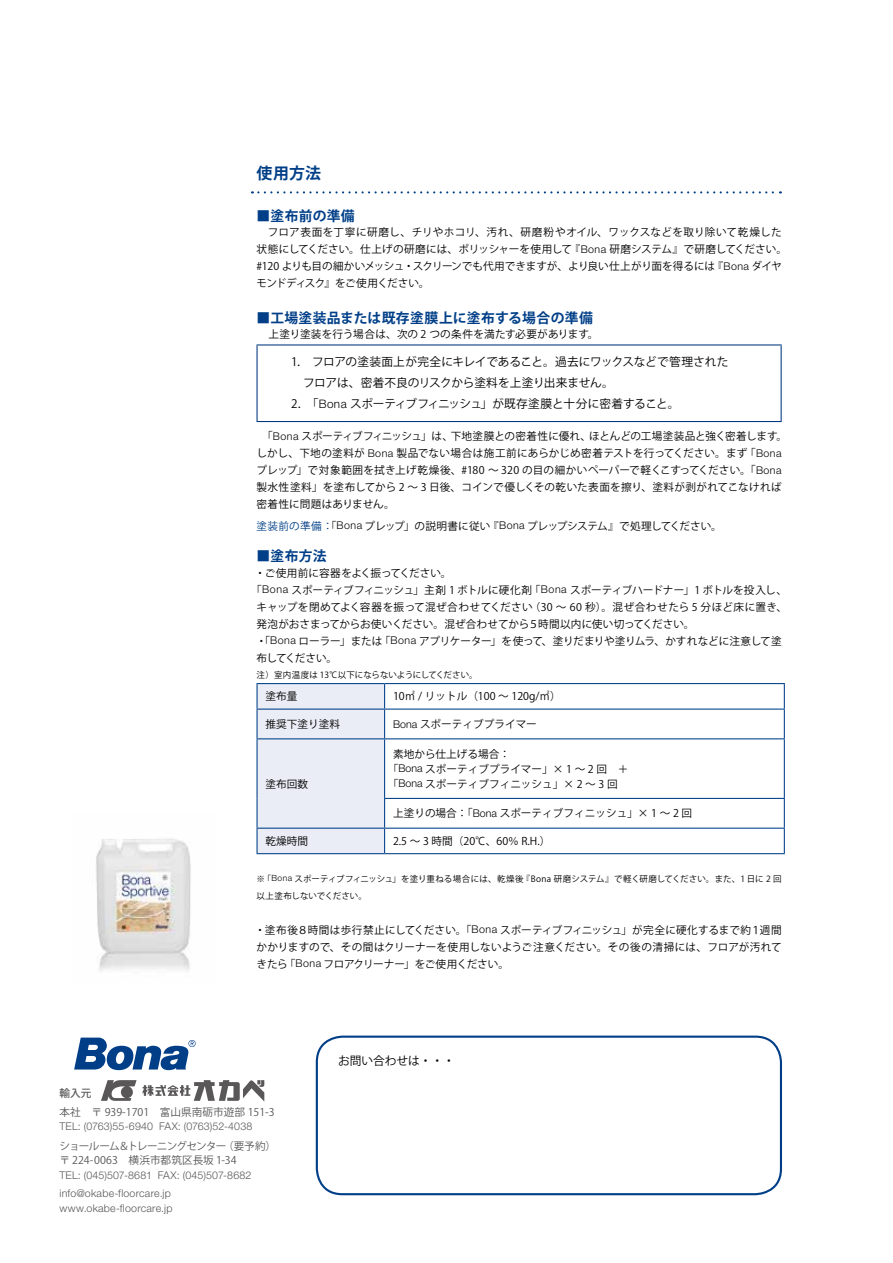
<style>
.page{position:relative;width:893px;height:1263px;background:#fff}
.page>*{position:absolute;margin:0;border:0;box-sizing:border-box;transform-origin:0 0}
.t1{font:700 15.9px "Koz Go Pro";color:#003f88}
.t2{font:700 13.8px "Koz Go Pro";letter-spacing:.025em;color:#003f88}
.t3{font:11.7px "Koz Go Pro";letter-spacing:-.015em;color:#000}
.t4{font:10.65px/17px "Koz Go Pro";color:#000}
.t5{font:10.65px/17px "Koz Go Pro";letter-spacing:.02em;color:#000}
.t6{font:300 10.65px/18.6px "Helvetica Neue LT Std";letter-spacing:.02em;color:#595757}
.t7{font:10.65px/17px "Koz Go Pro";letter-spacing:-.025em;color:#000}
.t8{font:10.65px/14.9px "Koz Go Pro";color:#595757}
.t9{font:10.65px/17px "Koz Go Pro";letter-spacing:.025em;color:#000}
.t10{font:10.65px "Koz Go Pro";letter-spacing:-.02em;color:#000}
.t11{font:10.65px "Koz Go Pro";letter-spacing:.03em;color:#000}
.t12{font:10.65px "Koz Go Pro";letter-spacing:-.045em;color:#000}
.t13{font:10.65px "Koz Go Pro";letter-spacing:-.035em;color:#000}
.t14{font:10.65px "Koz Go Pro";letter-spacing:-.07em;color:#000}
.t15{font:10.65px "Koz Go Pro";letter-spacing:-.075em;color:#595757}
.t16{font:300 10.65px "Helvetica Neue LT Std";color:#000}
.t17{font:500 10.65px "Koz Go Pro";color:#595757}
.t18{font:8.55px/17px "Koz Go Pro";letter-spacing:.005em;color:#000}
.s1{font-family:"Helvetica Neue LT Std";font-weight:300}
.s2{font-family:"Koz Go Pro";font-weight:400}
.s3{color:#003f88}
</style>
<div class="page">
<img style="left:96px;top:839px;width:95px;height:132px">
<svg style="left:74px;top:1037px;width:122px;height:33px"></svg>
<div style="left:316px;top:1035px;width:466px;height:160px;border:2px solid #003f88;border-radius:26px"></div>
<hr style="left:256px;top:344px;width:526px;height:1px;background:#00387f">
<hr style="left:256px;top:345px;width:2px;height:76px;background:#00387f">
<hr style="left:781px;top:345px;width:1px;height:76px;background:#00387f">
<hr style="left:256px;top:421px;width:526px;height:1px;background:#00387f">
<hr style="left:256px;top:683px;width:129px;height:1px;background:#003f88">
<hr style="left:256px;top:684px;width:2px;height:24px;background:#003f88">
<hr style="left:385px;top:683px;width:400px;height:1px;background:#003f88">
<hr style="left:256px;top:739px;width:2px;height:59px;background:#003f88">
<hr style="left:784px;top:739px;width:1px;height:59px;background:#003f88">
<hr style="left:256px;top:798px;width:2px;height:30px;background:#003f88">
<hr style="left:384px;top:798px;width:401px;height:1px;background:#003f88">
<hr style="left:256px;top:828px;width:129px;height:1px;background:#003f88">
<hr style="left:256px;top:829px;width:2px;height:24px;background:#003f88">
<hr style="left:385px;top:828px;width:400px;height:1px;background:#003f88">
<svg style="left:784px;top:799px;width:1px;height:54px"></svg>
<hr style="left:256px;top:853px;width:129px;height:1px;background:#003f88">
<hr style="left:385px;top:853px;width:400px;height:1px;background:#003f88">
<hr style="left:256px;top:708px;width:129px;height:2px;background:#003f88">
<hr style="left:256px;top:710px;width:2px;height:28px;background:#003f88">
<hr style="left:385px;top:708px;width:400px;height:2px;background:#003f88">
<div style="left:257px;top:684px;width:128px;height:170px;background:#eaedf5"></div>
<svg style="left:784px;top:684px;width:1px;height:54px"></svg>
<hr style="left:256px;top:738px;width:129px;height:1px;background:#003f88">
<hr style="left:385px;top:738px;width:400px;height:1px;background:#003f88">
<svg style="left:252px;top:191px;width:529px;height:2px"></svg>
<svg style="left:101px;top:1080px;width:36px;height:21px"></svg>
<svg style="left:143px;top:1080px;width:121px;height:21px"></svg>
<h1 class="t1" style="left:256px;top:163px;width:66px">使用方法</h1>
<p class="t2" style="left:256px;top:207px;width:100px">■塗布前の準備</p>
<p class="t5" style="left:570px;top:224px;width:219px;text-indent:-313px">　フロア表面を丁寧に研磨し、チリやホコリ、汚れ、研磨粉やオイル、ワックスなどを取り除いて乾燥した『<span class="s1">Bona</span> 研磨システム』で研磨してください。</p>
<p class="t4" style="left:256px;top:241px;width:317px">状態にしてください。仕上げの研磨には、ポリッシャーを使用して</p>
<p class="t4" style="left:713px;top:258px;width:71px">『<span class="s1">Bona</span> ダイヤ</p>
<p class="t7" style="left:256px;top:258px;width:460px">#120 よりも目の細かいメッシュ・スクリーンでも代用できますが、より良い仕上がり面を得るにはモンドディスク』をご使用ください。</p>
<p class="t2" style="left:256px;top:309px;width:338px">■工場塗装品または既存塗膜上に塗布する場合の準備</p>
<p class="t5" style="left:268px;top:326px;width:331px">上塗り塗装を行う場合は、次の 2 つの条件を満たす必要があります。</p>
<p class="t3" style="left:291px;top:354px;width:439px">1．フロアの塗装面上が完全にキレイであること。過去にワックスなどで管理された</p>
<p class="t3" style="left:291px;top:375px;width:324px">　フロアは、密着不良のリスクから塗料を上塗り出来ません。</p>
<p class="t3" style="left:307px;top:397px;width:374px">「<span class="s1">Bona</span> スポーティブフィニッシュ」が既存塗膜と十分に密着すること。</p>
<p class="t3" style="left:291px;top:397px;width:20px">2．</p>
<p class="t14" style="left:256px;top:430px;width:198px">　「<span class="s1">Bona</span> スポーティブフィニッシュ」は、</p>
<p class="t4" style="left:589px;top:428px;width:199px">ほとんどの工場塗装品と強く密着します。</p>
<p class="t4" style="left:451px;top:428px;width:142px">下地塗膜との密着性に優れ、</p>
<p class="t4" style="left:256px;top:445px;width:527px">しかし、下地の塗料が <span class="s1">Bona</span> 製品でない場合は施工前にあらかじめ密着テストを行ってください。まず<br>プレップ」で対象範囲を拭き上げ乾燥後、#180 ～ 320 の目の細かいペーパーで軽くこすってください。「<span class="s1">Bona</span>製水性塗料」を塗布してから 2 ～ 3 日後、コインで優しくその乾いた表面を擦り、塗料が剥がれてこなければ密着性に問題はありません。</p>
<p class="t12" style="left:488px;top:519px;width:235px">『<span class="s1">Bona</span> プレップシステム』で処理してください。</p>
<p class="t16" style="left:745px;top:447px;width:38px"><span class="s2">「</span>Bona</p>
<p class="t5" style="left:256px;top:518px;width:235px"><span class="s3">塗装前の準備</span>「<span class="s3">：</span> <span class="s1">Bona</span> プレップ」の説明書に従い</p>
<p class="t2" style="left:256px;top:547px;width:72px">■塗布方法</p>
<p class="t4" style="left:255px;top:564px;width:198px">・ご使用前に容器をよく振ってください。</p>
<p class="t9" style="left:530px;top:581px;width:259px;text-indent:-279px">「<span class="s1">Bona</span> スポーティブフィニッシュ」主剤 1 ボトルに硬化剤<br>（30 ～ 60 秒）。混ぜ合わせたら 5 分ほど床に置き、</p>
<p class="t4" style="left:530px;top:581px;width:259px">「<span class="s1">Bona</span> スポーティブハードナー」1 ボトルを投入し、</p>
<p class="t11" style="left:257px;top:600px;width:278px">キャップを閉めてよく容器を振って混ぜ合わせてください</p>
<p class="t4" style="left:257px;top:615px;width:439px">発泡がおさまってからお使いください。混ぜ合わせてから５時間以内に使い切ってください。</p>
<p class="t10" style="left:380px;top:634px;width:403px">「<span class="s1">Bona</span> アプリケーター」を使って、塗りだまりや塗りムラ、かすれなどに注意して塗</p>
<p class="t4" style="left:256px;top:632px;width:128px">・「<span class="s1">Bona</span> ローラー」または布してください。</p>
<p class="t18" style="left:256px;top:666px;width:223px">注）室内温度は 13℃以下にならないようにしてください。</p>
<p class="t4" style="left:393px;top:688px;width:169px">10㎡ / リットル（100 ～ 120g ㎡/ (</p>
<p class="t4" style="left:266px;top:688px;width:33px">塗布量</p>
<p class="t4" style="left:266px;top:716px;width:76px">推奨下塗り塗料</p>
<p class="t4" style="left:266px;top:775px;width:44px">塗布回数</p>
<p class="t4" style="left:266px;top:833px;width:44px">乾燥時間</p>
<p class="t4" style="left:393px;top:716px;width:145px"><span class="s1">Bona</span> スポーティブプライマー</p>
<p class="t4" style="left:393px;top:746px;width:118px">素地から仕上げる場合：</p>
<p class="t4" style="left:388px;top:762px;width:231px;line-height:14.9px">「<span class="s1">Bona</span> スポーティブプライマー」× 1 ～ 2 回「<span class="s1">Bona</span> スポーティブフィニッシュ」× 2 ～ 3 回</p>
<p class="t4" style="left:393px;top:805px;width:301px">上塗りの場合「： <span class="s1">Bona</span> スポーティブフィニッシュ」× 1 ～ 2 回</p>
<p class="t4" style="left:393px;top:833px;width:159px">2.5 ～ 3 時間（ 2 0 ℃ 、 6 0 ％ H.R (.</p>
<p class="t4" style="left:618px;top:760px;width:12px">＋</p>
<p class="t18" style="left:256px;top:870px;width:269px">※「<span class="s1">Bona</span> スポーティブフィニッシュ」を塗り重ねる場合には、乾燥後以上塗布しないでください。</p>
<p class="t4" style="left:255px;top:922px;width:528px">・塗布後８時間は歩行禁止にしてください。「<span class="s1">Bona</span> スポーティブフィニッシュ」が完全に硬化するまで約１週間</p>
<p class="t4" style="left:256px;top:939px;width:527px">かかりますので、その間はクリーナーを使用しないようご注意ください。その後の清掃には、フロアが汚れて</p>
<p class="t13" style="left:285px;top:957px;width:226px">「<span class="s1">Bona</span> フロアクリーナー」をご使用ください。</p>
<p class="t18" style="left:522px;top:870px;width:261px">『Bona 研磨システム』で軽く研磨してください。また、1 日に 2 回</p>
<p class="t4" style="left:256px;top:956px;width:33px">きたら</p>
<p class="t17" style="left:60px;top:1087px;width:33px">輸入元</p>
<p class="t8" style="left:60px;top:1105px;width:217px">本社　〒 939-1701　富山県南砺市遊部 151-3</p>
<p class="t6" style="left:159px;top:1117px;width:95px">FAX ): 0763(52-4038</p>
<p class="t6" style="left:60px;top:1117px;width:95px">TEL (: 0763)55-6940</p>
<p class="t15" style="left:127px;top:1139px;width:100px">トレーニングセンター</p>
<p class="t8" style="left:223px;top:1138px;width:54px">（要予約(</p>
<p class="t8" style="left:60px;top:1138px;width:179px">ショールーム＆<br>〒 224-0063　横浜市都筑区長坂 1-34</p>
<p class="t6" style="left:158px;top:1165px;width:95px">FAX ): 045(507-8682</p>
<p class="t6" style="left:60px;top:1165px;width:113px">TEL (: 045)507-8681 info@okabe-floorcare j p.</p>
<p class="t6" style="left:60px;top:1199px;width:114px">www.okabe-floorcare j p.</p>
<p class="t3" style="left:338px;top:1053px;width:118px">お問い合わせは・・・</p>
</div>
